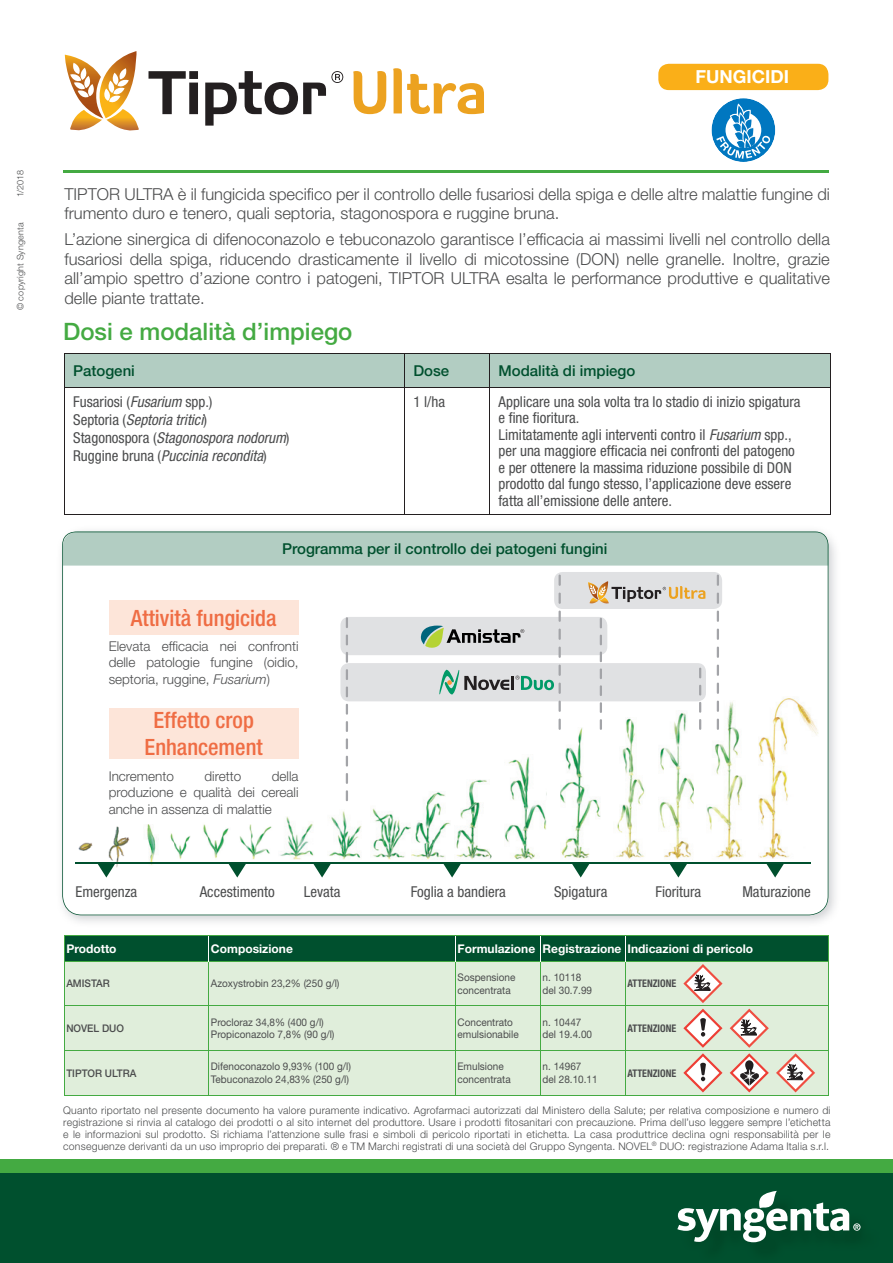
<style>
.page{position:relative;width:893px;height:1263px;background:#fff}
.page>*{position:absolute;margin:0;border:0;box-sizing:border-box;transform-origin:0 0}
.t1{font:500 24px "Helvetica Neue LT Std";color:#44aa42}
.t2{font:500 condensed 22.5px/27px "Helvetica Neue LT Std";color:#ef6d44;text-align:center}
.t3{font:700 18px "Helvetica Neue LT Std";color:#fff}
.t4{font:300 16.5px/19.5px "Helvetica Neue LT Std";color:#4b4c4d}
.t5{font:condensed 15px/16.5px "Helvetica Neue LT Std";color:#4b4c4d}
.t6{font:italic condensed 15px/18px "Helvetica Neue LT Std";color:#4b4c4d}
.t7{font:500 15px "Helvetica Neue LT Std";color:#00502e}
.t8{font:300 13.5px/16.5px "Helvetica Neue LT Std";color:#4b4c4d;text-align:justify}
.t9{font:700 12px "Helvetica Neue LT Std";color:#fff}
.t10{font:300 10.5px/12px "Helvetica Neue LT Std";letter-spacing:.02em;color:#4b4c4d;text-align:justify}
.t11{font:10.5px/12.6px "Helvetica Neue LT Std";color:#4b4c4d;scale:.95 1}
.t12{font:700 condensed 10.5px "Helvetica Neue LT Std";color:#4b4c4d;scale:.95 1}
.t13{font:500 10.5px "Helvetica Neue LT Std";color:#4b4c4d;scale:.95 1}
.t14{font:300 9px "Helvetica Neue LT Std";letter-spacing:.025em;color:#4b4c4d}
.s1{font-style:normal}
.s2{font-style:italic}
</style>
<div class="page">
<div style="left:0;top:1159px;width:893px;height:15px;background:#44aa42"></div>
<div style="left:0;top:1174px;width:893px;height:89px;background:#00502e"></div>
<svg style="left:677px;top:1191px;width:183px;height:51px"></svg>
<hr style="left:64px;top:170px;width:765px;height:2px;background:#44aa42">
<svg style="left:65px;top:51px;width:74px;height:79px"></svg>
<svg style="left:149px;top:71px;width:49px;height:43px"></svg>
<svg style="left:205px;top:71px;width:138px;height:55px"></svg>
<svg style="left:353px;top:71px;width:33px;height:43px"></svg>
<svg style="left:393px;top:68px;width:91px;height:46px"></svg>
<div style="left:65px;top:354px;width:765px;height:33px;background:#b2cdc2"></div>
<hr style="left:64px;top:353px;width:766px;height:1px;background:#231f20">
<hr style="left:405px;top:387px;width:425px;height:1px;background:#231f20">
<hr style="left:830px;top:388px;width:1px;height:126px;background:#231f20">
<hr style="left:405px;top:514px;width:425px;height:1px;background:#231f20">
<hr style="left:64px;top:388px;width:1px;height:126px;background:#231f20">
<hr style="left:64px;top:387px;width:341px;height:1px;background:#231f20">
<hr style="left:405px;top:388px;width:1px;height:126px;background:#231f20">
<hr style="left:64px;top:514px;width:341px;height:1px;background:#231f20">
<hr style="left:64px;top:353px;width:1px;height:34px;background:#231f20">
<hr style="left:405px;top:353px;width:1px;height:34px;background:#231f20">
<hr style="left:490px;top:353px;width:1px;height:34px;background:#231f20">
<hr style="left:830px;top:353px;width:1px;height:34px;background:#231f20">
<hr style="left:490px;top:388px;width:1px;height:126px;background:#231f20">
<div style="left:658px;top:64px;width:170px;height:26px;background:#faaf18;border-radius:10px"></div>
<svg style="left:711px;top:98px;width:64px;height:64px"></svg>
<svg style="left:716px;top:103px;width:55px;height:56px"></svg>
<img style="left:68px;top:530px;width:768px;height:392px">
<svg style="left:62px;top:531px;width:766px;height:384px"></svg>
<div style="left:65px;top:1003px;width:764px;height:92px;background:#e0eedb"></div>
<hr style="left:64px;top:935px;width:145px;height:1px;background:#44aa42">
<hr style="left:209px;top:935px;width:620px;height:1px;background:#44aa42">
<hr style="left:64px;top:961px;width:1px;height:45px;background:#44aa42">
<hr style="left:209px;top:961px;width:1px;height:45px;background:#44aa42">
<hr style="left:455px;top:961px;width:1px;height:45px;background:#44aa42">
<hr style="left:540px;top:961px;width:1px;height:45px;background:#44aa42">
<hr style="left:625px;top:961px;width:1px;height:45px;background:#44aa42">
<hr style="left:829px;top:961px;width:1px;height:45px;background:#44aa42">
<hr style="left:64px;top:1006px;width:145px;height:1px;background:#44aa42">
<hr style="left:64px;top:1006px;width:1px;height:44px;background:#44aa42">
<hr style="left:209px;top:1006px;width:246px;height:1px;background:#44aa42">
<hr style="left:209px;top:1006px;width:1px;height:44px;background:#44aa42">
<hr style="left:455px;top:1006px;width:85px;height:1px;background:#44aa42">
<hr style="left:455px;top:1006px;width:1px;height:44px;background:#44aa42">
<hr style="left:540px;top:1006px;width:85px;height:1px;background:#44aa42">
<hr style="left:540px;top:1006px;width:1px;height:44px;background:#44aa42">
<hr style="left:625px;top:1006px;width:204px;height:1px;background:#44aa42">
<hr style="left:625px;top:1006px;width:1px;height:44px;background:#44aa42">
<hr style="left:829px;top:1006px;width:1px;height:44px;background:#44aa42">
<hr style="left:64px;top:1050px;width:145px;height:1px;background:#44aa42">
<hr style="left:64px;top:1051px;width:1px;height:44px;background:#44aa42">
<hr style="left:209px;top:1050px;width:246px;height:1px;background:#44aa42">
<hr style="left:209px;top:1051px;width:1px;height:44px;background:#44aa42">
<hr style="left:455px;top:1050px;width:85px;height:1px;background:#44aa42">
<hr style="left:455px;top:1051px;width:1px;height:44px;background:#44aa42">
<hr style="left:540px;top:1050px;width:85px;height:1px;background:#44aa42">
<hr style="left:540px;top:1051px;width:1px;height:44px;background:#44aa42">
<hr style="left:625px;top:1050px;width:204px;height:1px;background:#44aa42">
<hr style="left:625px;top:1051px;width:1px;height:44px;background:#44aa42">
<hr style="left:829px;top:1051px;width:1px;height:44px;background:#44aa42">
<hr style="left:64px;top:1095px;width:765px;height:1px;background:#44aa42">
<svg style="left:64px;top:936px;width:765px;height:67px;background:#89b096"></svg>
<svg style="left:683px;top:1009px;width:39px;height:83px"></svg>
<svg style="left:730px;top:1009px;width:39px;height:83px"></svg>
<svg style="left:776px;top:1053px;width:39px;height:39px"></svg>
<p class="t14" style="left:17px;top:197px;width:29px;rotate:-90deg">1/2018</p>
<p class="t14" style="left:17px;top:310px;width:89px;rotate:-90deg">© copyright Syngenta</p>
<h3 class="t3" style="left:695px;top:70px;width:95px">FUNGICIDI</h3>
<h3 class="t4" style="left:64px;top:186px;width:767px">TIPTOR ULTRA è il fungicida specifico per il controllo delle fusariosi della spiga e delle altre malattie fungine di frumento duro e tenero, quali septoria, stagonospora e ruggine bruna.</h3>
<p class="t4" style="left:64px;top:231px;width:767px;text-align:justify">L’azione sinergica di difenoconazolo e tebuconazolo garantisce l’efficacia ai massimi livelli nel controllo della fusariosi della spiga, riducendo drasticamente il livello di micotossine (DON) nelle granelle. Inoltre, grazie all’ampio spettro d’azione contro i patogeni, TIPTOR ULTRA esalta le performance produttive e qualitative delle piante trattate.</p>
<h1 class="t1" style="left:63px;top:323px;width:291px">Dosi e modalità d’impiego</h1>
<h3 class="t7" style="left:73px;top:365px;width:63px">Patogeni</h3>
<h3 class="t7" style="left:413px;top:365px;width:37px">Dose</h3>
<h3 class="t7" style="left:498px;top:365px;width:138px">Modalità di impiego</h3>
<h3 class="t6" style="left:73px;top:394px;width:218px"><span class="s1">Fusariosi (</span>Fusarium <span class="s1">spp.)<br>Septoria (</span>Septoria tritici<span class="s1">)<br>Stagonospora (</span>Stagonospora nodorum<span class="s1">)<br>Ruggine bruna (</span>Puccinia recondita<span class="s1">)</span></h3>
<h3 class="t5" style="left:413px;top:395px;width:33px">1 l/ha</h3>
<p class="t5" style="left:498px;top:395px;width:304px">Applicare una sola volta tra lo stadio di inizio spigatura e fine fioritura.<br>Limitatamente agli interventi contro il <span class="s2">Fusarium</span> spp., per una maggiore efficacia nei confronti del patogeno e per ottenere la massima riduzione possibile di DON prodotto dal fungo stesso, l’applicazione deve essere fatta all’emissione delle antere.</p>
<h3 class="t7" style="left:282px;top:543px;width:327px">Programma per il controllo dei patogeni fungini</h3>
<h2 class="t2" style="left:131px;top:606px;width:147px">Attività fungicida</h2>
<p class="t8" style="left:109px;top:639px;width:191px">Elevata efficacia nei confronti delle patologie fungine (oidio, septoria, ruggine, <span class="s2">Fusarium</span>)</p>
<h2 class="t2" style="left:145px;top:709px;width:120px">Effetto crop<br>Enhancement</h2>
<p class="t8" style="left:109px;top:769px;width:191px;text-indent:163px">della produzione e qualità dei cereali anche in assenza di malattie</p>
<p class="t8" style="left:109px;top:769px;width:67px">Incremento</p>
<p class="t8" style="left:205px;top:769px;width:38px">diretto</p>
<h3 class="t5" style="left:75px;top:884px;width:63px">Emergenza</h3>
<h3 class="t5" style="left:200px;top:884px;width:76px">Accestimento</h3>
<h3 class="t5" style="left:304px;top:884px;width:38px">Levata</h3>
<h3 class="t5" style="left:411px;top:884px;width:96px">Foglia a bandiera</h3>
<h3 class="t5" style="left:554px;top:884px;width:55px">Spigatura</h3>
<h3 class="t5" style="left:656px;top:884px;width:47px">Fioritura</h3>
<h3 class="t5" style="left:742px;top:884px;width:70px">Maturazione</h3>
<p class="t9" style="left:66px;top:944px;width:52px">Prodotto</p>
<p class="t9" style="left:211px;top:944px;width:83px">Composizione</p>
<p class="t9" style="left:458px;top:944px;width:297px">Formulazione Registrazione Indicazioni di pericolo</p>
<p class="t13" style="left:66px;top:980px;width:47px">AMISTAR</p>
<p class="t11" style="left:211px;top:978px;width:137px">Azoxystrobin 23,2% (250 g/l)</p>
<p class="t11" style="left:458px;top:972px;width:62px">Sospensione concentrata</p>
<p class="t11" style="left:543px;top:972px;width:54px">n. 10118 del 30.7.99</p>
<p class="t12" style="left:628px;top:978px;width:53px">ATTENZIONE</p>
<p class="t13" style="left:66px;top:1024px;width:62px">NOVEL DUO</p>
<p class="t11" style="left:211px;top:1017px;width:132px">Procloraz 34,8% (400 g/l)<br>Propiconazolo 7,8% (90 g/l)</p>
<p class="t11" style="left:458px;top:1017px;width:66px">Concentrato emulsionabile</p>
<p class="t11" style="left:543px;top:1017px;width:54px">n. 10447 del 19.4.00</p>
<p class="t12" style="left:628px;top:1022px;width:53px">ATTENZIONE</p>
<p class="t13" style="left:66px;top:1069px;width:75px">TIPTOR ULTRA</p>
<p class="t11" style="left:211px;top:1061px;width:149px">Difenoconazolo 9,93% (100 g/l)<br>Tebuconazolo 24,83% (250 g/l)</p>
<p class="t11" style="left:458px;top:1061px;width:58px">Emulsione concentrata</p>
<p class="t11" style="left:543px;top:1061px;width:59px">n. 14967<br>del 28.10.11</p>
<p class="t12" style="left:628px;top:1067px;width:53px">ATTENZIONE</p>
<p class="t10" style="left:63px;top:1105px;width:769px">Quanto riportato nel presente documento ha valore puramente indicativo. Agrofarmaci autorizzati dal Ministero della Salute; per relativa composizione e numero di registrazione si rinvia al catalogo dei prodotti o al sito internet del produttore. Usare i prodotti fitosanitari con precauzione. Prima dell’uso leggere sempre l’etichetta e le informazioni sul prodotto. Si richiama l’attenzione sulle frasi e simboli di pericolo riportati in etichetta. La casa produttrice declina ogni responsabilità per le conseguenze derivanti da un uso improprio dei preparati. ® e TM Marchi registrati di una società del Gruppo Syngenta. NOVEL<sup>®</sup> DUO: registrazione Adama Italia s.r.l.</p>
</div>
